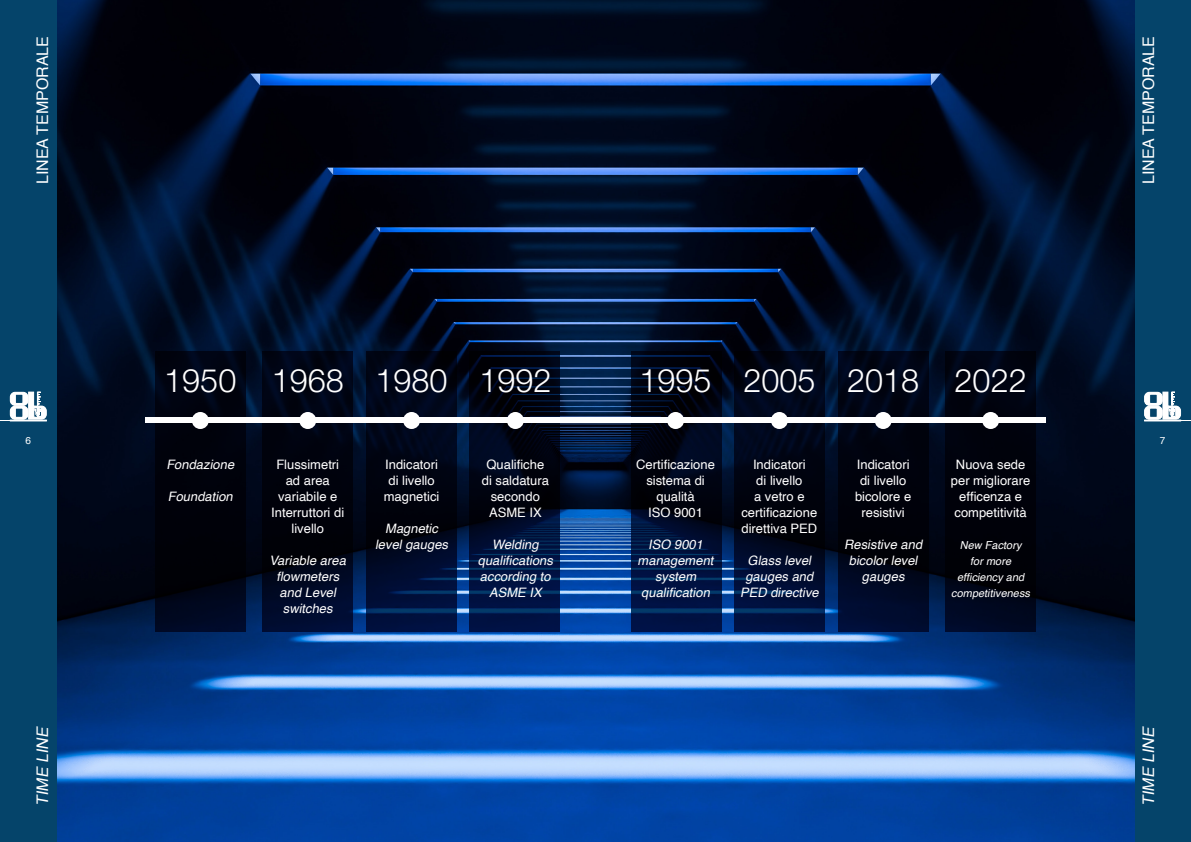
<style>
.page{position:relative;width:1191px;height:842px;background:#fff}
.page>*{position:absolute;margin:0;border:0;box-sizing:border-box;transform-origin:0 0}
.t1{font:300 32.4px "Helvetica Neue LT Pro";color:#fff}
.t2{font:16px "Helvetica";color:#fff}
.t3{font:italic 16px "Helvetica";color:#fff}
.t4{font:13px/16px "Helvetica";color:#fff;text-align:center}
.t5{font:italic 13px/16px "Helvetica";color:#fff;text-align:center}
.t6{font:italic 11px/16px "Helvetica";color:#fff;text-align:center}
.t7{font:10px "Helvetica";color:#fff}
</style>
<div class="page">
<div style="left:1134px;top:0;width:57px;height:842px;background:#05446a"></div>
<hr style="left:1144px;top:420px;width:47px;height:1px;background:#fff">
<svg style="left:1144px;top:392px;width:36px;height:27px"></svg>
<img style="left:57px;top:0;width:1077px;height:842px">
<div style="left:0;top:0;width:57px;height:842px;background:#05446a"></div>
<hr style="left:0;top:420px;width:46px;height:1px;background:#fff">
<svg style="left:10px;top:392px;width:36px;height:27px"></svg>
<svg style="left:155px;top:351px;width:91px;height:281px;background:#000310"></svg>
<svg style="left:262px;top:351px;width:91px;height:281px;background:#000516"></svg>
<svg style="left:366px;top:351px;width:91px;height:281px;background:#000920"></svg>
<svg style="left:469px;top:351px;width:90px;height:281px;background:#010c28"></svg>
<div style="left:145px;top:418px;width:450px;height:5px;background:#fff"></div>
<div style="left:192px;top:412px;width:17px;height:17px;background:#fff;border-radius:50%"></div>
<div style="left:299px;top:412px;width:17px;height:17px;background:#fff;border-radius:50%"></div>
<div style="left:403px;top:412px;width:17px;height:17px;background:#fff;border-radius:50%"></div>
<div style="left:507px;top:412px;width:17px;height:17px;background:#fff;border-radius:50%"></div>
<svg style="left:945px;top:351px;width:91px;height:281px;background:#00030f"></svg>
<svg style="left:838px;top:351px;width:90px;height:281px;background:#000516"></svg>
<svg style="left:734px;top:351px;width:90px;height:281px;background:#000920"></svg>
<svg style="left:631px;top:351px;width:91px;height:281px;background:#010c28"></svg>
<div style="left:595px;top:418px;width:451px;height:5px;background:#fff"></div>
<div style="left:982px;top:412px;width:17px;height:17px;background:#fff;border-radius:50%"></div>
<div style="left:874px;top:412px;width:17px;height:17px;background:#fff;border-radius:50%"></div>
<div style="left:771px;top:412px;width:17px;height:17px;background:#fff;border-radius:50%"></div>
<div style="left:667px;top:412px;width:17px;height:17px;background:#fff;border-radius:50%"></div>
<p class="t2" style="left:30px;top:184px;width:150px;rotate:-90deg">LINEA TEMPORALE</p>
<p class="t7" style="left:26px;top:433px;width:7px">6</p>
<p class="t3" style="left:30px;top:806px;width:84px;rotate:-90deg">TIME LINE</p>
<p class="t1" style="left:164px;top:360px;width:74px">1950</p>
<p class="t5" style="left:166px;top:457px;width:73px">Fondazione</p>
<p class="t5" style="left:168px;top:489px;width:70px">Foundation</p>
<p class="t1" style="left:272px;top:360px;width:74px">1968</p>
<p class="t4" style="left:271px;top:457px;width:74px">Flussimetri ad area variabile e<br>Interruttori di livello</p>
<p class="t5" style="left:269px;top:553px;width:82px">Variable area flowmeters and Level switches</p>
<p class="t1" style="left:375px;top:360px;width:74px">1980</p>
<p class="t4" style="left:384px;top:457px;width:57px">Indicatori di livello magnetici</p>
<p class="t5" style="left:375px;top:521px;width:78px">Magnetic levelgauges</p>
<p class="t1" style="left:479px;top:360px;width:74px">1992</p>
<p class="t4" style="left:482px;top:457px;width:69px">Qualifiche di saldatura secondo<br>ASME IX</p>
<p class="t5" style="left:478px;top:537px;width:80px">Welding qualifications according to<br>ASME IX</p>
<p class="t1" style="left:639px;top:360px;width:74px">1995</p>
<p class="t1" style="left:743px;top:360px;width:74px">2005</p>
<p class="t1" style="left:847px;top:360px;width:74px">2018</p>
<p class="t1" style="left:954px;top:360px;width:74px">2022</p>
<p class="t4" style="left:636px;top:457px;width:80px">Certificazione sistema di qualità<br>ISO 9001</p>
<p class="t5" style="left:637px;top:537px;width:81px">ISO 9001 management system qualification</p>
<p class="t4" style="left:741px;top:457px;width:77px">Indicatori<br>di livello<br>a vetro e certificazione direttiva PED</p>
<p class="t5" style="left:740px;top:553px;width:84px">Glasslevel gaugesand<br>PED directive</p>
<p class="t4" style="left:855px;top:457px;width:58px">Indicatori di livello bicolore e resistivi</p>
<p class="t5" style="left:844px;top:537px;width:83px">Resistive and bicolorlevel gauges</p>
<p class="t4" style="left:951px;top:457px;width:81px">Nuova sede per migliorare efficenza e competitività</p>
<p class="t6" style="left:951px;top:538px;width:83px">New Factory formore efficiencyand competitiveness</p>
<p class="t2" style="left:1136px;top:184px;width:150px;rotate:-90deg">LINEA TEMPORALE</p>
<p class="t7" style="left:1159px;top:433px;width:7px">7</p>
<p class="t3" style="left:1136px;top:806px;width:84px;rotate:-90deg">TIME LINE</p>
</div>
